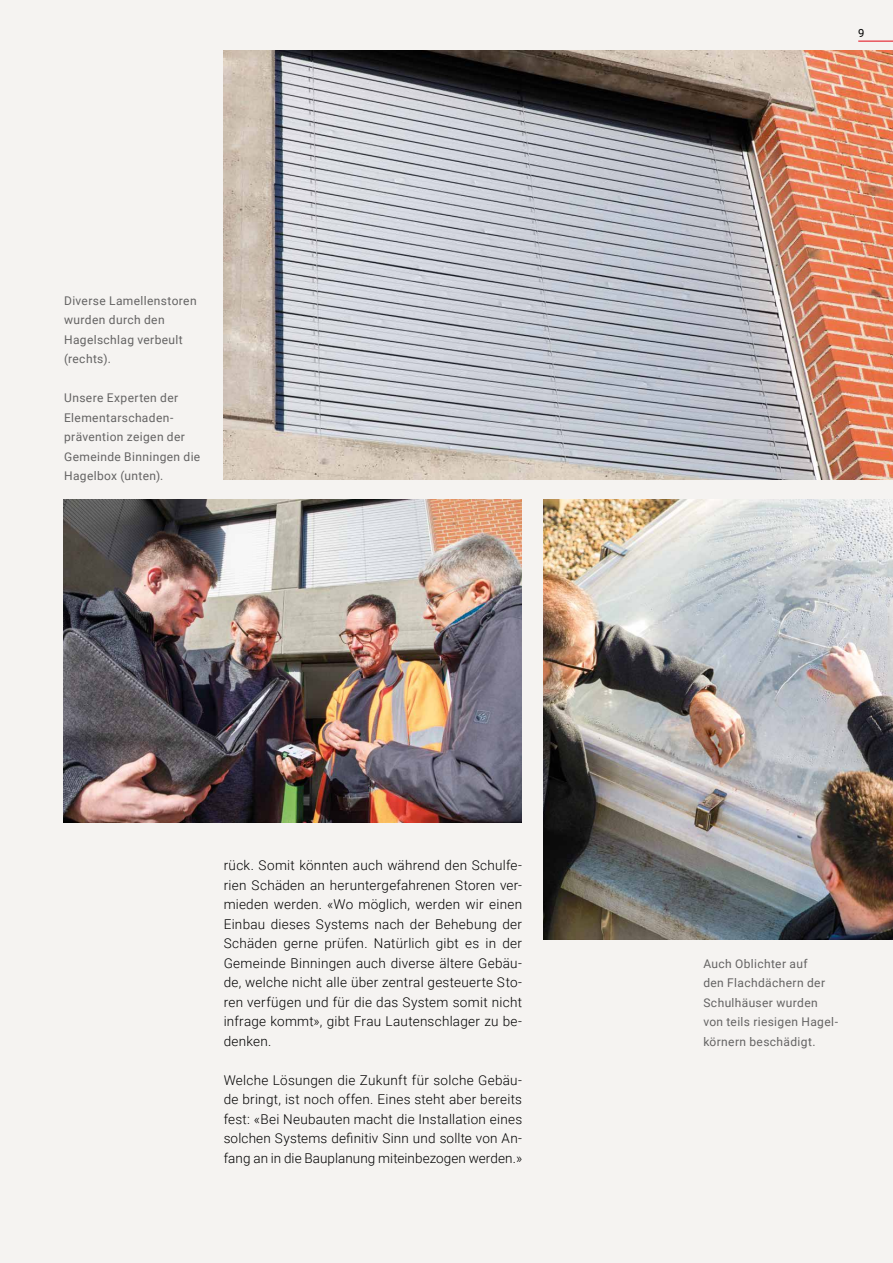
<style>
.page{position:relative;width:893px;height:1263px;background:#f5f3f1}
.page>*{position:absolute;margin:0;border:0;box-sizing:border-box;transform-origin:0 0}
.t1{font:300 13.5px/19.5px "Roboto";letter-spacing:.01em;color:#000;text-align:justify}
.t2{font:12px/19.5px "Roboto";letter-spacing:.03em;color:#646363}
.t3{font:11.25px "Roboto";color:#000}
</style>
<div class="page">
<hr style="left:858px;top:41px;width:35px;height:1px;background:#e30613">
<img style="left:224px;top:51px;width:669px;height:429px">
<img style="left:64px;top:500px;width:458px;height:323px">
<img style="left:543px;top:500px;width:350px;height:439px">
<p class="t2" style="left:64px;top:290px;width:134px">Diverse Lamellenstoren wurden durch den<br>Hagelschlag verbeult (rechts).</p>
<p class="t2" style="left:64px;top:388px;width:138px">Unsere Experten der<br>Elementarschaden&shy;prävention zeigen der<br>Gemeinde Binningen die<br>Hagelbox (unten).</p>
<p class="t1" style="left:224px;top:855px;width:300px">rück. Somit könnten auch während den Schulfe&shy;rien Schäden an heruntergefahrenen Storen ver&shy;mieden werden. «Wo möglich, werden wir einen Einbau dieses Systems nach der Behebung der Schäden gerne prüfen. Natürlich gibt es in der Gemeinde Binningen auch diverse ältere Gebäu&shy;de, welche nicht alle über zentral gesteuerte Sto&shy;ren verfügen und für die das System somit nicht infrage kommt», gibt Frau Lautenschlager zu be&shy;denken.</p>
<p class="t1" style="left:224px;top:1069px;width:300px">Welche Lösungen die Zukunft für solche Gebäu&shy;de bringt, ist noch offen. Eines steht aber bereits fest: «Bei Neubauten macht die Installation eines solchen Systems definitiv Sinn und sollte von An&shy;fang an in die Bauplanung miteinbezogen werden.»</p>
<p class="t3" style="left:858px;top:25px;width:8px">9</p>
<p class="t2" style="left:703px;top:953px;width:136px">Auch Oblichter auf<br>den Flachdächern der<br>Schulhäuser wurden von teils riesigen Hagel&shy;körnern beschädigt.</p>
</div>
